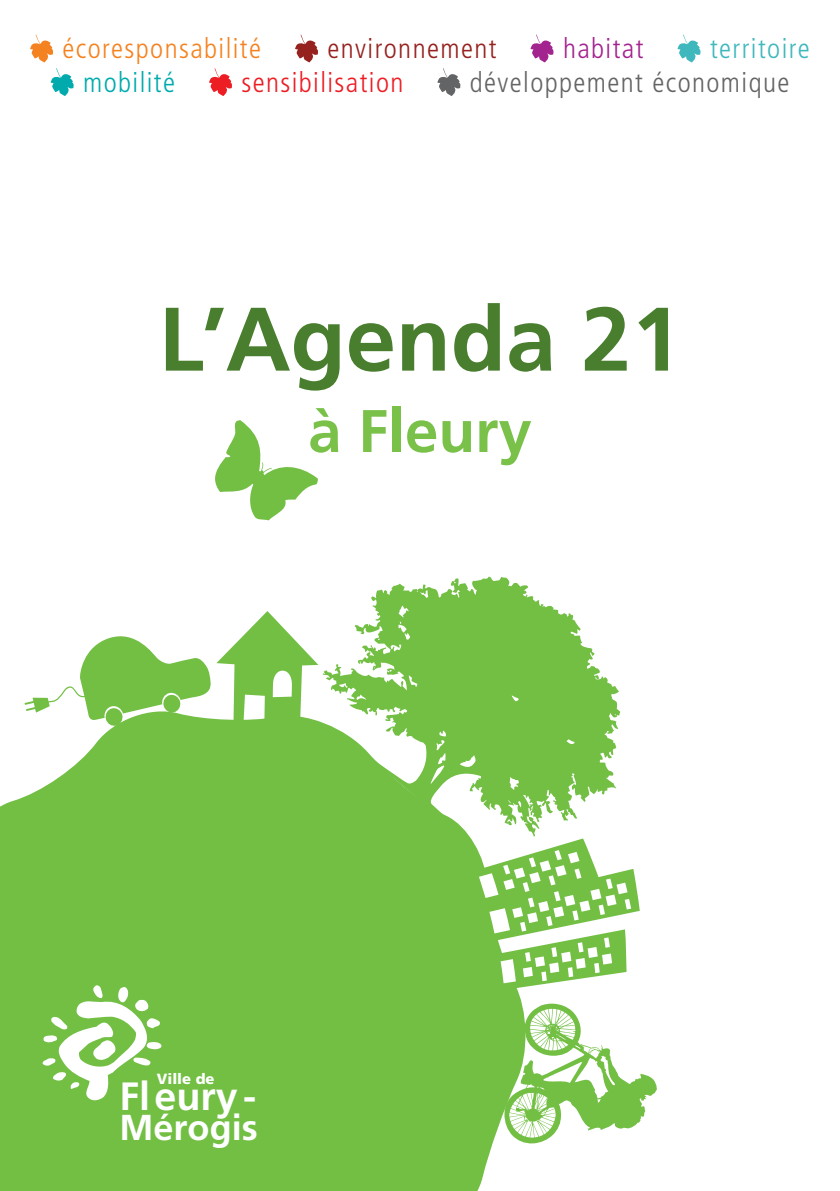
<style>
.page{position:relative;width:840px;height:1191px;background:#fff}
.page>*{position:absolute;margin:0;border:0;box-sizing:border-box;transform-origin:0 0}
.t1{font:700 90px "Frutiger";color:#487e2d}
.t2{font:700 60px "Frutiger";color:#7ac14a}
.t3{font:700 39.4px "Frutiger";color:#fff}
.t4{font:700 36px "Frutiger";color:#fff}
.t5{font:300 condensed 28px "Frutiger";letter-spacing:.05em;color:#636466}
.t6{font:300 condensed 28px "Frutiger";letter-spacing:.05em;color:#f58220}
.t7{font:300 condensed 28px "Frutiger";letter-spacing:.05em;color:#ed1d24}
.t8{font:300 condensed 28px "Frutiger";letter-spacing:.05em;color:#95221f}
.t9{font:300 condensed 28px "Frutiger";letter-spacing:.05em;color:#3fb8bd}
.t10{font:300 condensed 28px "Frutiger";letter-spacing:.05em;color:#00aaad}
.t11{font:300 condensed 28px "Frutiger";letter-spacing:.05em;color:#a3238f}
.t12{font:900 14.8px "Frutiger";color:#fff}
</style>
<div class="page">
<div style="left:0;top:726px;width:529px;height:465px;background:#72bf44"></div>
<svg style="left:504px;top:1003px;width:152px;height:140px"></svg>
<svg style="left:24px;top:611px;width:267px;height:115px"></svg>
<svg style="left:477px;top:891px;width:162px;height:98px"></svg>
<svg style="left:43px;top:985px;width:118px;height:116px"></svg>
<svg style="left:215px;top:420px;width:103px;height:100px"></svg>
<svg style="left:30px;top:35px;width:23px;height:27px"></svg>
<svg style="left:295px;top:35px;width:23px;height:27px"></svg>
<svg style="left:530px;top:35px;width:23px;height:27px"></svg>
<svg style="left:677px;top:35px;width:23px;height:27px"></svg>
<svg style="left:51px;top:68px;width:23px;height:28px"></svg>
<svg style="left:209px;top:68px;width:23px;height:28px"></svg>
<svg style="left:437px;top:68px;width:23px;height:28px"></svg>
<svg style="left:291px;top:509px;width:346px;height:382px"></svg>
<p class="t6" style="left:63px;top:33px;width:200px">écoresponsabilité</p>
<p class="t8" style="left:327px;top:33px;width:170px">environnement</p>
<p class="t11" style="left:562px;top:33px;width:82px">habitat</p>
<p class="t9" style="left:709px;top:33px;width:101px">territoire</p>
<p class="t10" style="left:83px;top:66px;width:93px">mobilité</p>
<p class="t7" style="left:241px;top:66px;width:163px">sensibilisation</p>
<p class="t5" style="left:469px;top:66px;width:321px">développement économique</p>
<h1 class="t1" style="left:158px;top:286px;width:524px">L’Agenda 21</h1>
<h2 class="t2" style="left:308px;top:396px;width:225px">à Fleury</h2>
<p class="t12" style="left:157px;top:1069px;width:59px">Ville de</p>
<h3 class="t3" style="left:119px;top:1073px;width:138px">Fleury-</h3>
<p class="t4" style="left:119px;top:1106px;width:140px">Mérogis</p>
</div>
